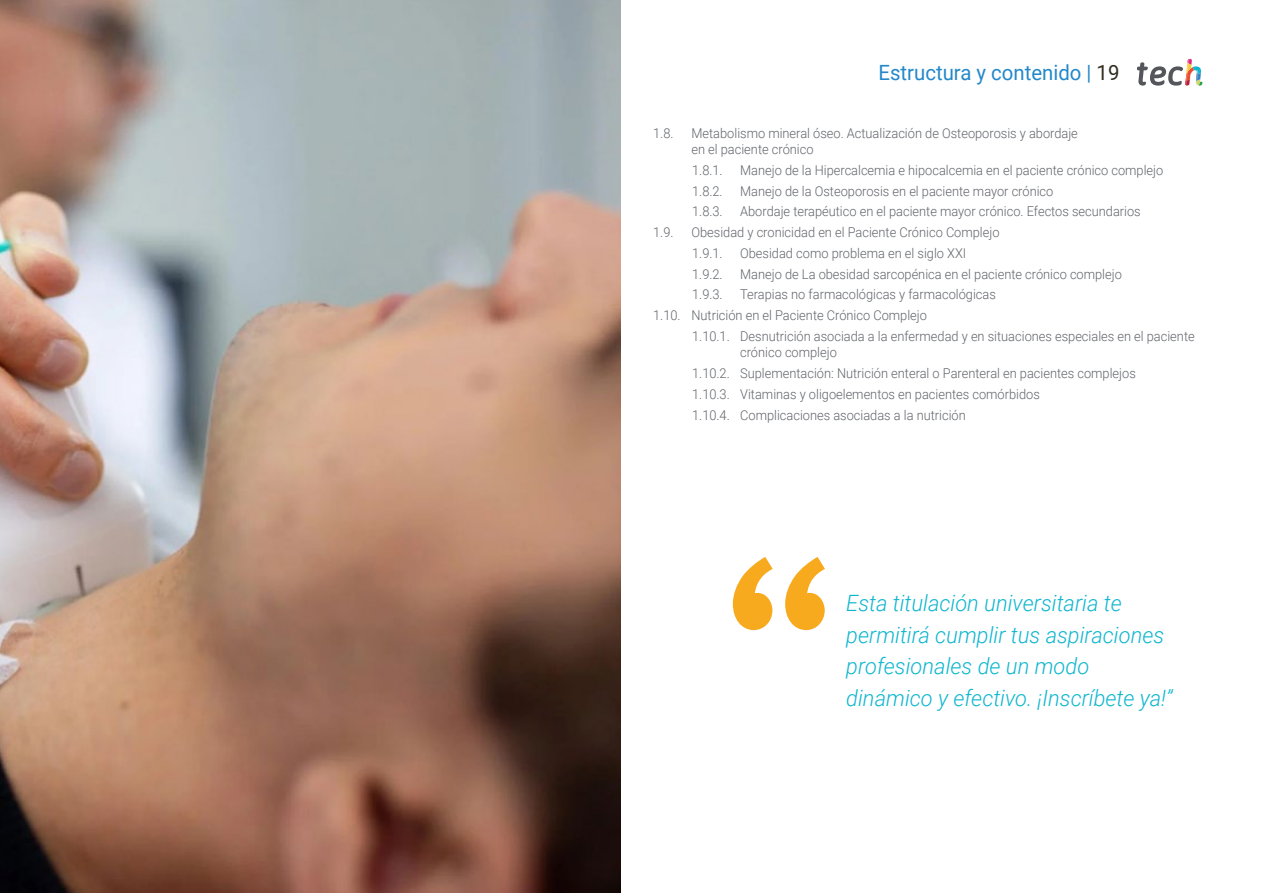
<style>
.page{position:relative;width:1263px;height:893px;background:#fff}
.page>*{position:absolute;margin:0;border:0;box-sizing:border-box;transform-origin:0 0}
.t1{font:italic 300 22.5px/31.5px "Roboto";color:#0fb6cf}
.t2{font:21px "Roboto";color:#2488c9}
.t3{font:300 13.5px/20.7px "Roboto";color:#61646a;scale:.95 1}
.s1{color:#312e20}
</style>
<div class="page">
<img style="left:0;top:0;width:621px;height:893px">
<svg style="left:733px;top:557px;width:92px;height:73px"></svg>
<svg style="left:1137px;top:59px;width:65px;height:27px"></svg>
<h2 class="t2" style="left:878px;top:57px;width:242px">Estructura y contenido | <span class="s1">19</span></h2>
<p class="t3" style="left:653px;top:122px;width:23px">1.8.</p>
<p class="t3" style="left:691px;top:124px;width:408px;line-height:16.5px">Metabolismo mineral óseo. Actualización de Osteoporosis y abordaje en el paciente crónico</p>
<p class="t3" style="left:692px;top:159px;width:34px">1.8.1.</p>
<p class="t3" style="left:740px;top:159px;width:447px">Manejo de la Hipercalcemia e hipocalcemia en el paciente crónico complejo</p>
<p class="t3" style="left:692px;top:180px;width:34px">1.8.2.</p>
<p class="t3" style="left:740px;top:180px;width:331px">Manejo de la Osteoporosis en el paciente mayor crónico</p>
<p class="t3" style="left:692px;top:201px;width:34px">1.8.3.</p>
<p class="t3" style="left:740px;top:201px;width:423px">Abordaje terapéutico en el paciente mayor crónico. Efectos secundarios</p>
<p class="t3" style="left:653px;top:222px;width:23px">1.9.</p>
<p class="t3" style="left:691px;top:222px;width:326px">Obesidad y cronicidad en el Paciente Crónico Complejo<br>1.9.1.</p>
<p class="t3" style="left:740px;top:242px;width:239px">Obesidad como problema en el siglo XXI</p>
<p class="t3" style="left:692px;top:263px;width:34px">1.9.2.</p>
<p class="t3" style="left:740px;top:263px;width:403px">Manejo de La obesidad sarcopénica en el paciente crónico complejo</p>
<p class="t3" style="left:692px;top:284px;width:34px">1.9.3.</p>
<p class="t3" style="left:653px;top:284px;width:362px;text-indent:87px">Terapias no farmacológicas y farmacológicas<br>1.10. Nutrición en el Paciente Crónico Complejo</p>
<p class="t3" style="left:740px;top:327px;width:480px;line-height:16.5px;text-indent:-48px">1.10.1. Desnutrición asociada a la enfermedad y en situaciones especiales en el paciente crónico complejo</p>
<p class="t3" style="left:692px;top:363px;width:468px">1.10.2. Suplementación: Nutrición enteral o Parenteral en pacientes complejos<br>1.10.3. Vitaminas y oligoelementos en pacientes comórbidos<br>1.10.4. Complicaciones asociadas a la nutrición</p>
<h1 class="t1" style="left:846px;top:587px;width:328px">Esta titulación universitaria te permitirá cumplir tus aspiraciones profesionales de un modo dinámico y efectivo. ¡Inscríbete ya!”</h1>
</div>
